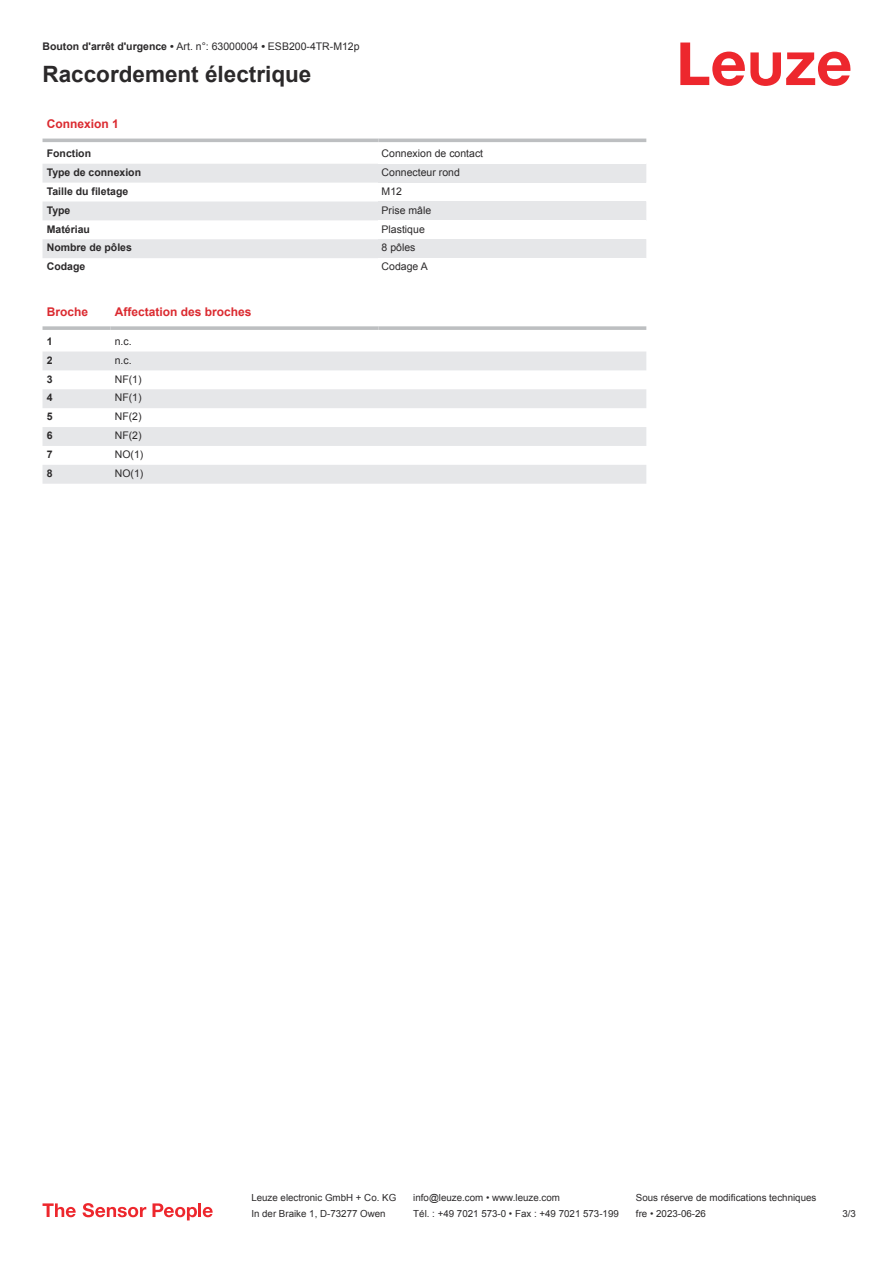
<style>
.page{position:relative;width:893px;height:1263px;background:#fff}
.page>*{position:absolute;margin:0;border:0;box-sizing:border-box;transform-origin:0 0}
.t1{font:700 22.5px "Arial";color:#2b292a}
.t2{font:700 12px "Arial";color:#db2a30}
.t3{font:10.5px "Arial";color:#2b292a}
.t4{font:700 10.5px "Arial";color:#2b292a}
.t5{font:9.75px "Arial";color:#2b292a}
.s1{font-weight:700}
</style>
<div class="page">
<svg style="left:680px;top:43px;width:170px;height:43px"></svg>
<svg style="left:43px;top:138px;width:603px;height:1px"></svg>
<svg style="left:43px;top:164px;width:335px;height:94px;fill:#e6e7e9"></svg>
<hr style="left:43px;top:139px;width:335px;height:3px;background:#bdbfc1">
<hr style="left:378px;top:139px;width:268px;height:3px;background:#bdbfc1">
<div style="left:378px;top:164px;width:268px;height:19px;background:#e6e7e9"></div>
<div style="left:378px;top:201px;width:268px;height:19px;background:#e6e7e9"></div>
<div style="left:378px;top:239px;width:268px;height:19px;background:#e6e7e9"></div>
<svg style="left:43px;top:351px;width:603px;height:133px;fill:#e6e7e9"></svg>
<svg style="left:43px;top:326px;width:68px;height:4px"></svg>
<svg style="left:111px;top:326px;width:267px;height:4px"></svg>
<svg style="left:378px;top:326px;width:268px;height:4px"></svg>
<svg style="left:43px;top:1203px;width:33px;height:14px"></svg>
<svg style="left:83px;top:1203px;width:63px;height:14px"></svg>
<svg style="left:153px;top:1203px;width:44px;height:17px"></svg>
<hr style="left:198px;top:1203px;width:3px;height:14px;background:#ed272d">
<svg style="left:203px;top:1207px;width:10px;height:10px"></svg>
<p class="t3" style="left:43px;top:43px;width:319px"><span class="s1">Bouton d'arrêt d'urgence •</span> Art. n°: 63000004 <span class="s1">•</span> ESB200-4TR-M12p</p>
<h1 class="t1" style="left:43px;top:66px;width:270px">Raccordement électrique</h1>
<p class="t2" style="left:47px;top:119px;width:74px">Connexion 1</p>
<p class="t4" style="left:47px;top:149px;width:46px">Fonction</p>
<p class="t3" style="left:382px;top:149px;width:103px">Connexion de contact</p>
<p class="t4" style="left:47px;top:168px;width:96px">Type de connexion</p>
<p class="t3" style="left:382px;top:168px;width:80px">Connecteur rond</p>
<p class="t4" style="left:47px;top:187px;width:83px">Taille du filetage</p>
<p class="t3" style="left:382px;top:187px;width:22px">M12</p>
<p class="t4" style="left:47px;top:206px;width:25px">Type</p>
<p class="t3" style="left:382px;top:206px;width:51px">Prise mâle</p>
<p class="t4" style="left:47px;top:225px;width:45px">Matériau</p>
<p class="t3" style="left:382px;top:225px;width:45px">Plastique</p>
<p class="t4" style="left:47px;top:244px;width:87px">Nombre de pôles</p>
<p class="t3" style="left:382px;top:244px;width:35px">8 pôles</p>
<p class="t4" style="left:47px;top:263px;width:40px">Codage</p>
<p class="t3" style="left:382px;top:263px;width:48px">Codage A</p>
<p class="t2" style="left:47px;top:307px;width:43px">Broche</p>
<p class="t2" style="left:115px;top:307px;width:138px">Affectation des broches</p>
<p class="t4" style="left:47px;top:337px;width:7px">1</p>
<p class="t3" style="left:115px;top:337px;width:18px">n.c.</p>
<p class="t4" style="left:47px;top:356px;width:7px">2</p>
<p class="t3" style="left:115px;top:356px;width:18px">n.c.</p>
<p class="t4" style="left:47px;top:375px;width:7px">3</p>
<p class="t3" style="left:115px;top:375px;width:28px">NF(1)</p>
<p class="t4" style="left:47px;top:394px;width:7px">4</p>
<p class="t3" style="left:115px;top:394px;width:28px">NF(1)</p>
<p class="t4" style="left:47px;top:413px;width:7px">5</p>
<p class="t3" style="left:115px;top:413px;width:28px">NF(2)</p>
<p class="t4" style="left:47px;top:432px;width:7px">6</p>
<p class="t3" style="left:115px;top:432px;width:28px">NF(2)</p>
<p class="t4" style="left:47px;top:450px;width:7px">7</p>
<p class="t3" style="left:115px;top:450px;width:30px">NO(1)</p>
<p class="t4" style="left:47px;top:469px;width:7px">8</p>
<p class="t3" style="left:115px;top:469px;width:30px">NO(1)</p>
<p class="t5" style="left:251px;top:1194px;width:146px">Leuze electronic GmbH + Co. KG</p>
<p class="t5" style="left:413px;top:1194px;width:148px">info@leuze.com • www.leuze.com</p>
<p class="t5" style="left:636px;top:1194px;width:182px">Sous réserve de modifications techniques</p>
<p class="t5" style="left:251px;top:1210px;width:136px">In der Braike 1, D-73277 Owen</p>
<p class="t5" style="left:413px;top:1210px;width:207px">Tél. : +49 7021 573-0 • Fax : +49 7021 573-199</p>
<p class="t5" style="left:636px;top:1210px;width:72px">fre • 2023-06-26</p>
<p class="t5" style="left:842px;top:1210px;width:15px">3 /3</p>
</div>
